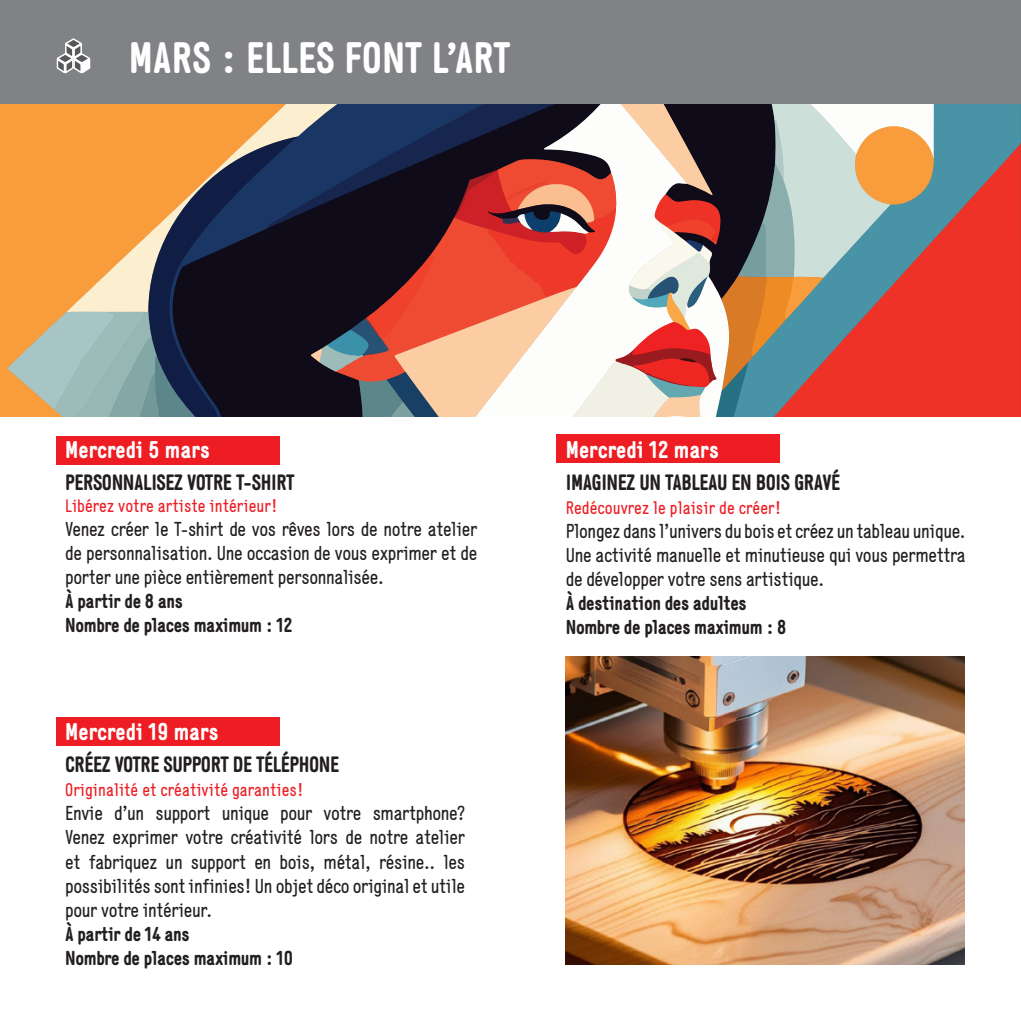
<style>
.page{position:relative;width:1021px;height:1021px;background:#fff}
.page>*{position:absolute;margin:0;border:0;box-sizing:border-box;transform-origin:0 0}
.t1{font:700 43.6px "Generika";color:#fff}
.PUCE_BLANCHE-_texte{font:700 24px "Generika";color:#fff}
.PUCE_BLANCHE-_texte-2{font:700 22px "Generika";letter-spacing:-.02em;color:#231f20}
.PUCE_BLANCHE-_texte-3{font:20px/24px "Generika";letter-spacing:-.02em;color:#231f20;text-align:justify}
.PUCE_BLANCHE-_texte-4{font:700 20px "Generika";letter-spacing:-.02em;color:#231f20}
.PUCE_BLANCHE-_texte-5{font:18px "Generika";color:#ee1d23}
</style>
<div class="page">
<div style="left:56px;top:437px;width:223px;height:28px;background:#ee1d23"></div>
<div style="left:0;top:0;width:1020px;height:105px;background:#808285"></div>
<svg style="left:56px;top:38px;width:35px;height:36px"></svg>
<div style="left:57px;top:717px;width:223px;height:29px;background:#ee1d23"></div>
<div style="left:935px;top:105px;width:85px;height:37px;background:#4893a5"></div>
<svg style="left:935px;top:142px;width:85px;height:275px;background:#ce443f"></svg>
<svg style="left:7px;top:105px;width:928px;height:312px;background:#9a7568"></svg>
<hr style="left:1020px;top:0;width:1px;height:105px;background:#808285">
<img style="left:566px;top:656px;width:398px;height:308px">
<div style="left:556px;top:434px;width:224px;height:28px;background:#ee1d23"></div>
<p class="t1" style="left:129px;top:32px;width:383px">MARS : ELLES FONT L’ART</p>
<p class="PUCE_BLANCHE-_texte" style="left:65px;top:435px;width:146px">Mercredi 5 mars</p>
<p class="PUCE_BLANCHE-_texte-2" style="left:65px;top:469px;width:231px">PERSONNALISEZ VOTRE T-SHIRT</p>
<p class="PUCE_BLANCHE-_texte-5" style="left:65px;top:495px;width:214px">Libérez votre artiste intérieur!</p>
<p class="PUCE_BLANCHE-_texte-3" style="left:65px;top:516px;width:413px">Venez créer le T-shirt de vos rêves lors de notre atelier de personnalisation. Une occasion de vous exprimer et de porter une pièce entièrement personnalisée.</p>
<p class="PUCE_BLANCHE-_texte-4" style="left:65px;top:589px;width:119px">À partir de 8 ans</p>
<p class="PUCE_BLANCHE-_texte-4" style="left:65px;top:613px;width:229px">Nombre de places maximum : 12</p>
<p class="PUCE_BLANCHE-_texte" style="left:65px;top:717px;width:155px">Mercredi 19 mars</p>
<p class="PUCE_BLANCHE-_texte-2" style="left:65px;top:751px;width:275px">CRÉEZ VOTRE SUPPORT DE TÉLÉPHONE</p>
<p class="PUCE_BLANCHE-_texte-5" style="left:65px;top:779px;width:240px">Originalité et créativité garanties!</p>
<p class="PUCE_BLANCHE-_texte-3" style="left:65px;top:801px;width:401px">Envie d’un support unique pour votre smartphone?<br>Venez exprimer votre créativité lors de notre atelier et fabriquez un support en bois, métal, résine.. les possibilités sont infinies! Un objet déco original et utile pour votre intérieur.</p>
<p class="PUCE_BLANCHE-_texte-4" style="left:65px;top:921px;width:126px">À partir de 14 ans</p>
<p class="PUCE_BLANCHE-_texte-4" style="left:65px;top:945px;width:229px">Nombre de places maximum : 10</p>
<p class="PUCE_BLANCHE-_texte" style="left:566px;top:435px;width:155px">Mercredi 12 mars</p>
<p class="PUCE_BLANCHE-_texte-2" style="left:566px;top:469px;width:276px">IMAGINEZ UN TABLEAU EN BOIS GRAVÉ</p>
<p class="PUCE_BLANCHE-_texte-5" style="left:566px;top:498px;width:217px">Redécouvrez le plaisir de créer!</p>
<p class="PUCE_BLANCHE-_texte-3" style="left:566px;top:519px;width:401px">Plongez dans l’univers du bois et créez un tableau unique.<br>Une activité manuelle et minutieuse qui vous permettra de développer votre sens artistique.</p>
<p class="PUCE_BLANCHE-_texte-4" style="left:566px;top:591px;width:182px">À destination des adultes</p>
<p class="PUCE_BLANCHE-_texte-4" style="left:566px;top:615px;width:222px">Nombre de places maximum : 8</p>
</div>
